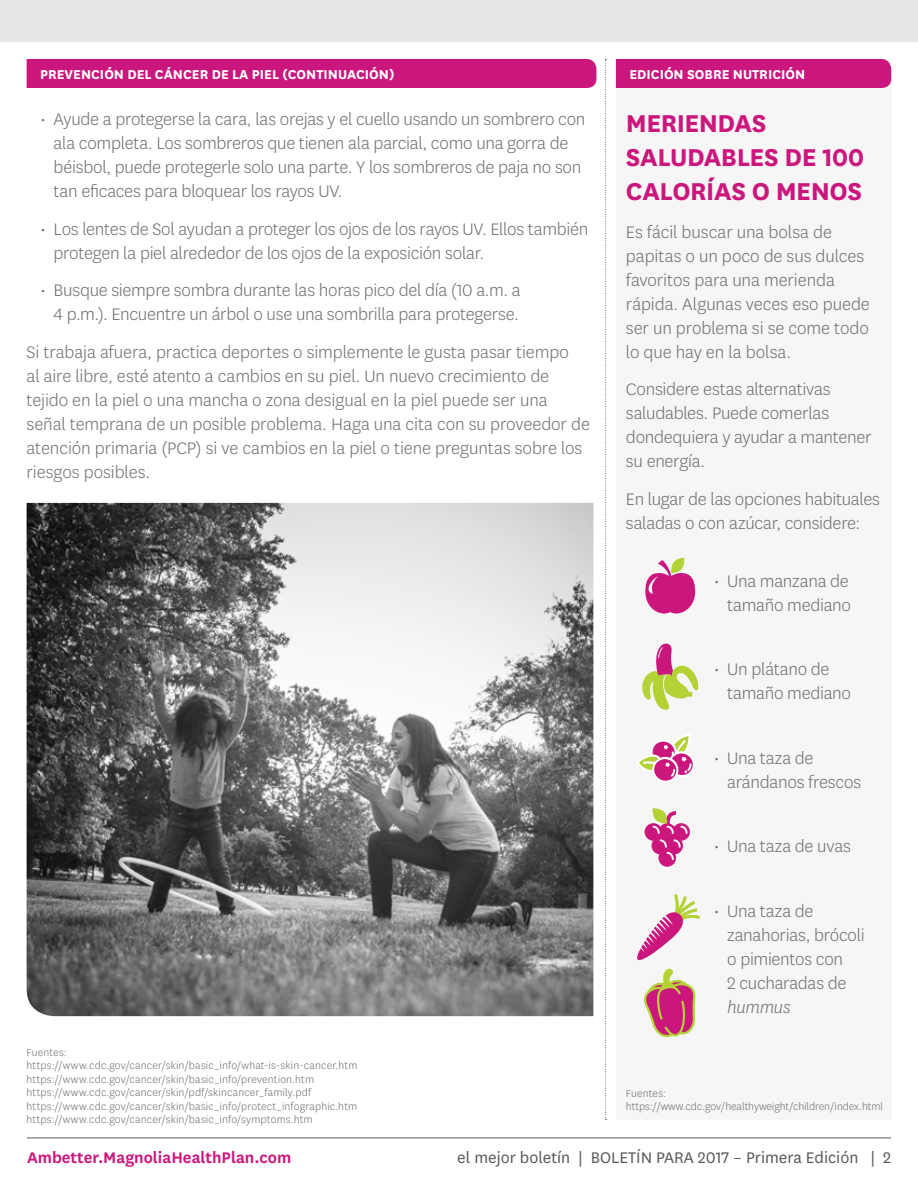
<style>
.page{position:relative;width:918px;height:1188px;background:#fff}
.page>*{position:absolute;margin:0;border:0;box-sizing:border-box;transform-origin:0 0}
.t1{font:700 28.5px/34.2px "National";letter-spacing:-.015em;color:#cb177d}
.t2{font:300 19.5px/24px "National";letter-spacing:-.01em;color:#6d6e71}
.t3{font:18px "National";color:#58595b}
.t4{font:600 18px "National";color:#cb177d}
.t5{font:700 15px "National";color:#fff}
.t6{font:300 12px/13.5px "National";letter-spacing:.01em;color:#6d6e71}
.s1{font-style:italic}
</style>
<div class="page">
<div style="left:27px;top:59px;width:565px;height:29px;background:#cb177d"></div>
<div style="left:616px;top:59px;width:275px;height:1061px;background:#f6f6f6"></div>
<div style="left:619px;top:59px;width:272px;height:29px;background:#cb177d"></div>
<svg style="left:642px;top:643px;width:57px;height:67px"></svg>
<svg style="left:645px;top:558px;width:51px;height:56px"></svg>
<svg style="left:639px;top:736px;width:54px;height:45px"></svg>
<svg style="left:645px;top:808px;width:45px;height:59px"></svg>
<svg style="left:637px;top:894px;width:63px;height:143px"></svg>
<img style="left:27px;top:503px;width:565px;height:513px">
<div style="left:592px;top:44px;width:27px;height:1077px;background:#fff"></div>
<svg style="left:605px;top:59px;width:2px;height:1061px"></svg>
<div style="left:0;top:0;width:918px;height:42px;background:#e6e7e8"></div>
<hr style="left:27px;top:1138px;width:864px;height:1px;background:#58595b">
<p class="t5" style="left:40px;top:64px;width:356px">PREVENCIÓN DEL CÁNCER DE LA PIEL (CONTINUACIÓN)</p>
<p class="t2" style="left:54px;top:107px;width:533px;text-indent:-13px">• Ayude a protegerse la cara, las orejas y el cuello usando un sombrero con ala completa. Los sombreros que tienen ala parcial, como una gorra de béisbol, puede protegerle solo una parte. Y los sombreros de paja no son tan eficaces para bloquear los rayos UV.</p>
<p class="t2" style="left:54px;top:216px;width:536px;text-indent:-13px">• Los lentes de Sol ayudan a proteger los ojos de los rayos UV. Ellos también protegen la piel alrededor de los ojos de la exposición solar.</p>
<p class="t2" style="left:40px;top:278px;width:482px;text-align:center">• Busque siempre sombra durante las horas pico del día (10 a.m. a<br>4 p.m.). Encuentre un árbol o use una sombrilla para protegerse.</p>
<p class="t2" style="left:27px;top:339px;width:565px">Si trabaja afuera, practica deportes o simplemente le gusta pasar tiempo<br>al aire libre, esté atento a cambios en su piel. Un nuevo crecimiento de tejido en la piel o una mancha o zona desigual en la piel puede ser una señal temprana de un posible problema. Haga una cita con su proveedor de atención primaria (PCP) si ve cambios en la piel o tiene preguntas sobre los riesgos posibles.</p>
<p class="t6" style="left:27px;top:1045px;width:332px">Fuentes: https://www.cdc.gov/cancer/skin/basic_info/what-is-skin-cancer.htm https://www.cdc.gov/cancer/skin/basic_info/prevention.htm https://www.cdc.gov/cancer/skin/pdf/skincancer_family.pdf https://www.cdc.gov/cancer/skin/basic_info/protect_infographic.htm https://www.cdc.gov/cancer/skin/basic_info/symptoms.htm</p>
<h2 class="t5" style="left:629px;top:64px;width:177px">EDICIÓN SOBRE NUTRICIÓN</h2>
<h3 class="t1" style="left:626px;top:104px;width:240px">MERIENDAS<br>SALUDABLES DE 100<br>CALORÍAS O MENOS</h3>
<p class="t2" style="left:626px;top:219px;width:245px">Es fácil buscar una bolsa de papitas o un poco de sus dulces favoritos para una merienda rápida. Algunas veces eso puede ser un problema si se come todo lo que hay en la bolsa.</p>
<p class="t2" style="left:626px;top:377px;width:247px">Considere estas alternativas saludables. Puede comerlas dondequiera y ayudar a mantener su energía.</p>
<p class="t2" style="left:626px;top:486px;width:256px">En lugar de las opciones habituales saladas o con azúcar, considere:</p>
<p class="t2" style="left:714px;top:568px;width:137px">• Una manzana de</p>
<p class="t2" style="left:727px;top:592px;width:125px">tamaño mediano</p>
<p class="t2" style="left:714px;top:657px;width:117px">• Un plátano de</p>
<p class="t2" style="left:727px;top:681px;width:125px">tamaño mediano</p>
<p class="t2" style="left:714px;top:745px;width:101px">• Una taza de</p>
<p class="t2" style="left:727px;top:769px;width:135px">arándanos frescos</p>
<p class="t2" style="left:714px;top:834px;width:139px">• Una taza de uvas</p>
<p class="t2" style="left:714px;top:898px;width:101px">• Una taza de</p>
<p class="t2" style="left:727px;top:922px;width:139px">zanahorias, brócoli o pimientos con<br>2 cucharadas de <span class="s1">hummus</span></p>
<p class="t6" style="left:626px;top:1086px;width:259px">Fuentes: https://www.cdc.gov/healthyweight/children/index.html</p>
<p class="t4" style="left:27px;top:1145px;width:266px">Ambetter.MagnoliaHealthPlan.com</p>
<p class="t3" style="left:457px;top:1146px;width:435px">el mejor boletín | BOLETÍN PARA 2017 – Primera Edición | 2</p>
</div>
